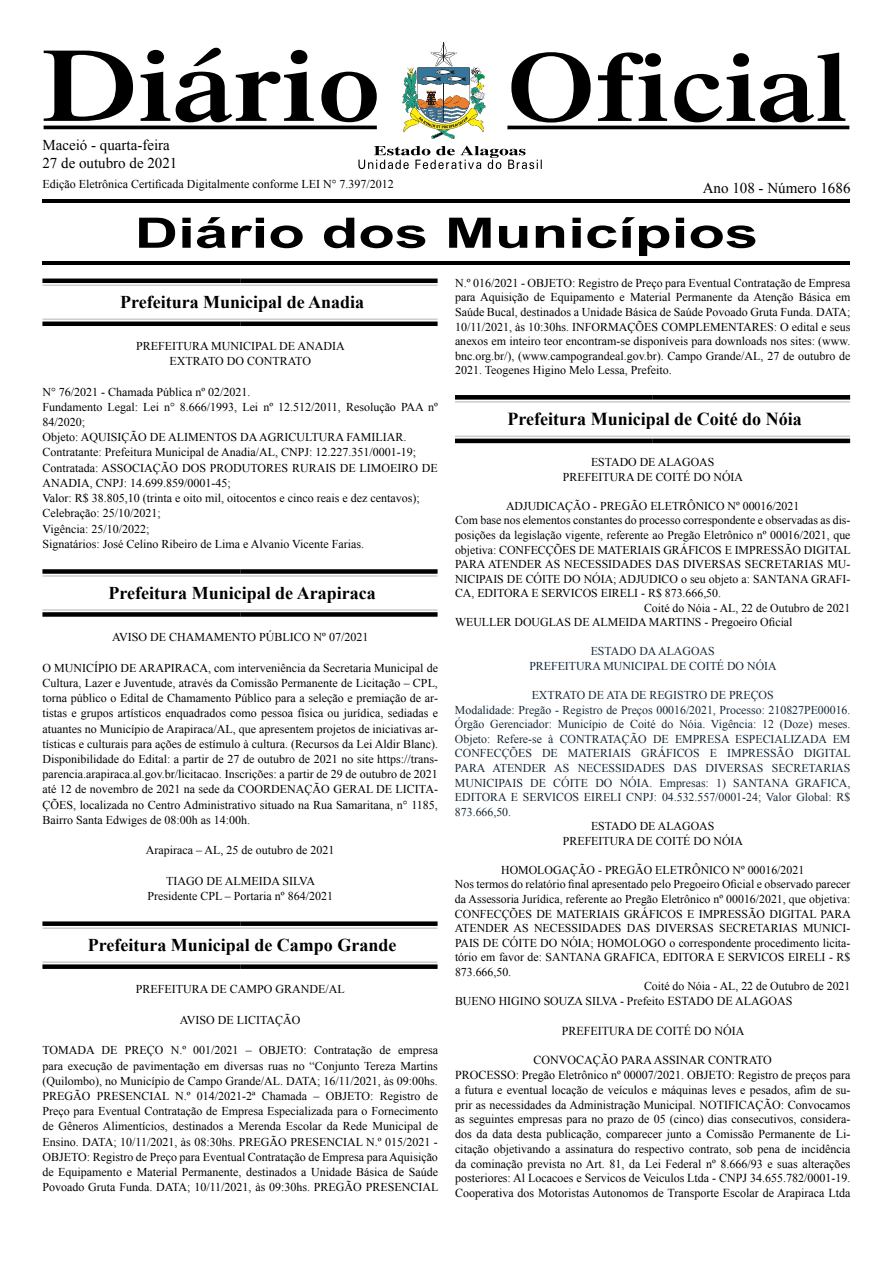
<style>
.page{position:relative;width:893px;height:1263px;background:#fff}
.page>*{position:absolute;margin:0;border:0;box-sizing:border-box;transform-origin:0 0}
.t1{font:700 42px "Arial";color:#000;scale:1.43 1}
.t2{font:700 18.3px "Times New Roman";color:#000}
.t3{font:700 18px "Times New Roman";color:#000}
.t4{font:15px/18px "Times New Roman";color:#000}
.t5{font:12.15px/14.7px "Times New Roman";color:#000;text-align:center}
.t6{font:12px/15.3px "Times New Roman";color:#000;text-align:center}
.t7{font:12px/14.5px "Times New Roman";color:#162937;text-align:justify}
.t8{font:12px/14.5px "Times New Roman";color:#172938;text-align:center}
.s1{font-size:12.15px}
</style>
<div class="page">
<hr style="left:507px;top:126px;width:342px;height:3px;background:#000">
<svg style="left:44px;top:43px;width:801px;height:126px"></svg>
<hr style="left:43px;top:261px;width:807px;height:4px;background:#000">
<hr style="left:43px;top:200px;width:807px;height:3px;background:#000">
<hr style="left:42px;top:279px;width:198px;height:4px;background:#000">
<hr style="left:240px;top:279px;width:198px;height:4px;background:#000">
<hr style="left:42px;top:285px;width:198px;height:1px;background:#ccc">
<hr style="left:240px;top:285px;width:198px;height:1px;background:#ccc">
<hr style="left:42px;top:318px;width:198px;height:2px;background:#ccc">
<hr style="left:240px;top:318px;width:198px;height:2px;background:#ccc">
<div style="left:42px;top:321px;width:198px;height:5px;background:#000"></div>
<div style="left:240px;top:321px;width:198px;height:5px;background:#000"></div>
<div style="left:42px;top:569px;width:198px;height:5px;background:#000"></div>
<div style="left:240px;top:569px;width:198px;height:5px;background:#000"></div>
<hr style="left:42px;top:575px;width:198px;height:2px;background:#ccc">
<hr style="left:240px;top:575px;width:198px;height:2px;background:#ccc">
<hr style="left:42px;top:609px;width:198px;height:2px;background:#ccc">
<hr style="left:240px;top:609px;width:198px;height:2px;background:#ccc">
<div style="left:42px;top:612px;width:198px;height:5px;background:#000"></div>
<div style="left:240px;top:612px;width:198px;height:5px;background:#000"></div>
<div style="left:42px;top:921px;width:198px;height:5px;background:#000"></div>
<div style="left:240px;top:921px;width:198px;height:5px;background:#000"></div>
<hr style="left:42px;top:927px;width:198px;height:2px;background:#ccc">
<hr style="left:240px;top:927px;width:198px;height:2px;background:#ccc">
<hr style="left:42px;top:961px;width:198px;height:2px;background:#ccc">
<hr style="left:240px;top:961px;width:198px;height:2px;background:#ccc">
<div style="left:42px;top:964px;width:198px;height:5px;background:#000"></div>
<div style="left:240px;top:964px;width:198px;height:5px;background:#000"></div>
<div style="left:455px;top:395px;width:198px;height:5px;background:#000"></div>
<div style="left:653px;top:395px;width:197px;height:5px;background:#000"></div>
<hr style="left:455px;top:401px;width:198px;height:2px;background:#ccc">
<hr style="left:653px;top:401px;width:197px;height:2px;background:#ccc">
<hr style="left:455px;top:436px;width:198px;height:1px;background:#ccc">
<hr style="left:653px;top:436px;width:197px;height:1px;background:#ccc">
<hr style="left:455px;top:439px;width:198px;height:4px;background:#000">
<hr style="left:653px;top:439px;width:197px;height:4px;background:#000">
<p class="t4" style="left:42px;top:136px;width:136px">Maceió - quarta-feira<br>27 de outubro de 2021</p>
<p class="t6" style="left:43px;top:176px;width:353px">Edição Eletrônica Certificada Digitalmente conforme LEI N° 7.397/2012</p>
<h1 class="t1" style="left:135px;top:205px;width:437px">Diário dos Municípios</h1>
<p class="t4" style="left:703px;top:179px;width:149px">Ano 108 - Número 1686</p>
<h3 class="t3" style="left:120px;top:290px;width:246px">Prefeitura Municipal de Anadia</h3>
<p class="t6" style="left:136px;top:338px;width:210px">PREFEITURA MUNICIPAL DE ANADIA<br>EXTRATO DO CONTRATO</p>
<p class="t6" style="left:42px;top:384px;width:397px;text-align:left">N° 76/2021 - Chamada Pública nº 02/2021.<br>Fundamento Legal: Lei n° 8.666/1993, Lei nº 12.512/2011, Resolução PAA nº 84/2020;<br>Objeto: AQUISIÇÃO DE ALIMENTOS DA AGRICULTURA FAMILIAR.<br>Contratante: Prefeitura Municipal de Anadia/AL, CNPJ: 12.227.351/0001-19; Contratada: ASSOCIAÇÃO DOS PRODUTORES RURAIS DE LIMOEIRO DE ANADIA, CNPJ: 14.699.859/0001-45;<br>Valor: R$ 38.805,10 (trinta e oito mil, oitocentos e cinco reais e dez centavos); Celebração: 25/10/2021;<br>Vigência: 25/10/2022;<br>Signatários: José Celino Ribeiro de Lima e Alvanio Vicente Farias.</p>
<h3 class="t3" style="left:109px;top:581px;width:269px">Prefeitura Municipal de Arapiraca</h3>
<p class="t6" style="left:112px;top:629px;width:258px">AVISO DE CHAMAMENTO PÚBLICO Nº 07/2021</p>
<p class="t6" style="left:42px;top:660px;width:397px;text-align:justify">O MUNICÍPIO DE ARAPIRACA, com interveniência da Secretaria Municipal de Cultura, Lazer e Juventude, através da Comissão Permanente de Licitação – CPL, torna público o Edital de Chamamento Público para a seleção e premiação de ar&shy;tistas e grupos artísticos enquadrados como pessoa física ou jurídica, sediadas e atuantes no Município de Arapiraca/AL, que apresentem projetos de iniciativas ar&shy;tísticas e culturais para ações de estímulo à cultura. (Recursos da Lei Aldir Blanc).<br>Disponibilidade do Edital: a partir de 27 de outubro de 2021 no site https://trans&shy;parencia.arapiraca.al.gov.br/licitacao. Inscrições: a partir de 29 de outubro de 2021 até 12 de novembro de 2021 na sede da COORDENAÇÃO GERAL DE LICITA-ÇÕES, localizada no Centro Administrativo situado na Rua Samaritana, n° 1185, Bairro Santa Edwiges de 08:00h as 14:00h.</p>
<p class="t6" style="left:146px;top:842px;width:190px">Arapiraca – AL, 25 de outubro de 2021</p>
<p class="t6" style="left:147px;top:873px;width:187px">TIAGO DE ALMEIDA SILVA<br>Presidente CPL – Portaria nº 864/2021</p>
<h3 class="t3" style="left:88px;top:933px;width:310px">Prefeitura Municipal de Campo Grande</h3>
<p class="t6" style="left:136px;top:981px;width:211px">PREFEITURA DE CAMPO GRANDE/AL</p>
<p class="t6" style="left:180px;top:1012px;width:122px">AVISO DE LICITAÇÃO</p>
<p class="t6" style="left:42px;top:1042px;width:397px;text-align:justify">TOMADA DE PREÇO N.º 001/2021 – OBJETO: Contratação de empresa para execução de pavimentação em diversas ruas no “Conjunto Tereza Martins (Quilombo), no Município de Campo Grande/AL. DATA; 16/11/2021, às 09:00hs.<br>PREGÃO PRESENCIAL N.º 014/2021-2ª Chamada – OBJETO: Registro de Preço para Eventual Contratação de Empresa Especializada para o Fornecimento de Gêneros Alimentícios, destinados a Merenda Escolar da Rede Municipal de Ensino. DATA; 10/11/2021, às 08:30hs. PREGÃO PRESENCIAL N.º 015/2021 - OBJETO: Registro de Preço para Eventual Contratação de Empresa para Aquisição de Equipamento e Material Permanente, destinados a Unidade Básica de Saúde Povoado Gruta Funda. DATA; 10/11/2021, às 09:30hs. PREGÃO PRESENCIAL</p>
<p class="t6" style="left:455px;top:275px;width:397px;line-height:14.5px;text-align:justify">N.º 016/2021 - OBJETO: Registro de Preço para Eventual Contratação de Empresa para Aquisição de Equipamento e Material Permanente da Atenção Básica em Saúde Bucal, destinados a Unidade Básica de Saúde Povoado Gruta Funda. DATA; 10/11/2021, às 10:30hs. INFORMAÇÕES COMPLEMENTARES: O edital e seus anexos em inteiro teor encontram-se disponíveis para downloads nos sites: (www. bnc.org.br/), (www.campograndeal.gov.br). Campo Grande/AL, 27 de outubro de 2021. Teogenes Higino Melo Lessa, Prefeito.</p>
<h2 class="t2" style="left:508px;top:406px;width:296px">Prefeitura Municipal de Coité do Nóia</h2>
<p class="t6" style="left:563px;top:455px;width:182px;line-height:14.5px">ESTADO DE ALAGOAS<br>PREFEITURA DE COITÉ DO NÓIA</p>
<p class="t6" style="left:506px;top:498px;width:295px">ADJUDICAÇÃO - PREGÃO ELETRÔNICO Nº 00016/2021</p>
<p class="t6" style="left:455px;top:513px;width:397px">Com base nos elementos constantes do processo correspondente e observadas as dis-</p>
<p class="t6" style="left:455px;top:527px;width:397px">posições da legislação vigente, referente ao Pregão Eletrônico nº 00016/2021, que</p>
<p class="t6" style="left:455px;top:542px;width:397px">objetiva: CONFECÇÕES DE MATERIAIS GRÁFICOS E IMPRESSÃO DIGITAL</p>
<p class="t6" style="left:455px;top:556px;width:397px">PARA ATENDER AS NECESSIDADES DAS DIVERSAS SECRETARIAS MU-</p>
<p class="t6" style="left:455px;top:571px;width:397px">NICIPAIS DE CÓITE DO NÓIA; ADJUDICO o seu objeto a: SANTANA GRAFI-</p>
<p class="t6" style="left:455px;top:585px;width:268px">CA, EDITORA E SERVICOS EIRELI - R$ 873.666,50.</p>
<p class="t6" style="left:644px;top:600px;width:208px">Coité do Nóia - AL, 22 de Outubro de 2021</p>
<p class="t6" style="left:455px;top:614px;width:339px">WEULLER DOUGLAS DE ALMEIDA MARTINS - Pregoeiro Oficial</p>
<p class="t8" style="left:529px;top:644px;width:249px">ESTADO DA ALAGOAS<br>PREFEITURA MUNICIPAL DE COITÉ DO NÓIA</p>
<p class="t8" style="left:532px;top:688px;width:244px">EXTRATO DE ATA DE REGISTRO DE PREÇOS</p>
<p class="t7" style="left:455px;top:702px;width:397px">Modalidade: Pregão - Registro de Preços 00016/2021, Processo: 210827PE00016.<br>Órgão Gerenciador: Município de Coité do Nóia. Vigência: 12 (Doze) meses.<br>Objeto: Refere-se à CONTRATAÇÃO DE EMPRESA ESPECIALIZADA EM CONFECÇÕES DE MATERIAIS GRÁFICOS E IMPRESSÃO DIGITAL PARA ATENDER AS NECESSIDADES DAS DIVERSAS SECRETARIAS MUNICIPAIS DE CÓITE DO NÓIA. Empresas: 1) SANTANA GRAFICA, EDITORA E SERVICOS EIRELI CNPJ: 04.532.557/0001-24; Valor Global: R$ 873.666,50.</p>
<p class="t6" style="left:563px;top:819px;width:182px;line-height:14.5px">ESTADO DE ALAGOAS<br>PREFEITURA DE COITÉ DO NÓIA</p>
<p class="t6" style="left:501px;top:862px;width:305px">HOMOLOGAÇÃO - PREGÃO ELETRÔNICO Nº 00016/2021</p>
<p class="t6" style="left:455px;top:876px;width:397px">Nos termos do relatório final apresentado pelo Pregoeiro Oficial e observado parecer</p>
<p class="t6" style="left:455px;top:891px;width:397px">da Assessoria Jurídica, referente ao Pregão Eletrônico nº 00016/2021, que objetiva:</p>
<p class="t6" style="left:455px;top:906px;width:398px">CONFECÇÕES DE MATERIAIS GRÁFICOS E IMPRESSÃO DIGITAL PARA</p>
<p class="t6" style="left:455px;top:920px;width:397px">ATENDER AS NECESSIDADES DAS DIVERSAS SECRETARIAS MUNICI-</p>
<p class="t6" style="left:455px;top:935px;width:397px">PAIS DE CÓITE DO NÓIA; HOMOLOGO o correspondente procedimento licita-</p>
<p class="t6" style="left:455px;top:949px;width:397px">tório em favor de: SANTANA GRAFICA, EDITORA E SERVICOS EIRELI - R$</p>
<p class="t6" style="left:455px;top:964px;width:58px">873.666,50.</p>
<p class="t6" style="left:644px;top:978px;width:208px">Coité do Nóia - AL, 22 de Outubro de 2021</p>
<p class="t6" style="left:455px;top:993px;width:339px">BUENO HIGINO SOUZA SILVA - Prefeito <span class="s1">ESTADO DE ALAGOAS</span></p>
<p class="t5" style="left:562px;top:1023px;width:184px">PREFEITURA DE COITÉ DO NÓIA</p>
<p class="t5" style="left:455px;top:1052px;width:397px">CONVOCAÇÃO PARA ASSINAR CONTRATO<br>PROCESSO: Pregão Eletrônico nº 00007/2021. OBJETO: Registro de preços para a futura e eventual locação de veículos e máquinas leves e pesados, afim de su&shy;prir as necessidades da Administração Municipal. NOTIFICAÇÃO: Convocamos as seguintes empresas para no prazo de 05 (cinco) dias consecutivos, considera&shy;dos da data desta publicação, comparecer junto a Comissão Permanente de Li&shy;citação objetivando a assinatura do respectivo contrato, sob pena de incidência da cominação prevista no Art. 81, da Lei Federal nº 8.666/93 e suas alterações posteriores: Al Locacoes e Servicos de Veiculos Ltda - CNPJ 34.655.782/0001-19.<br>Cooperativa dos Motoristas Autonomos de Transporte Escolar de Arapiraca Ltda</p>
</div>
